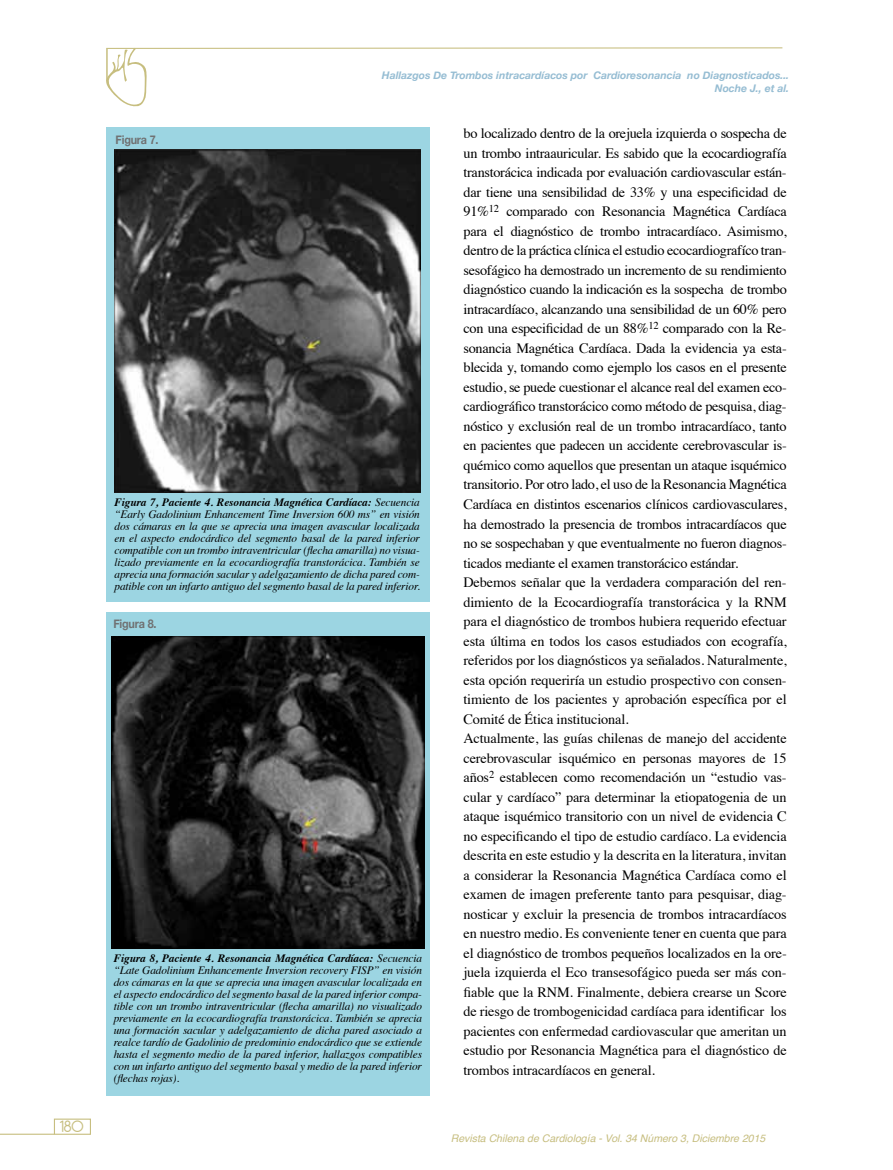
<style>
.page{position:relative;width:893px;height:1170px;background:#fff}
.page>*{position:absolute;margin:0;border:0;box-sizing:border-box;transform-origin:0 0}
.t1{font:18px "Antipasto";color:#c7be80}
.t2{font:14.25px/19.5px "Times";letter-spacing:-.01em;color:#000}
.t3{font:700 12px "Helvetica Neue";letter-spacing:-.02em;color:#707172;scale:.9 1}
.t4{font:italic 11.25px/12px "Times";letter-spacing:-.01em;color:#000;text-align:justify}
.t5{font:italic 700 10.5px/12.6px "Helvetica Neue";color:#96bdd3;text-align:right}
.t6{font:italic 10.5px "Helvetica";color:#c7be80}
.s1{font-weight:700}
</style>
<div class="page">
<hr style="left:0;top:1133px;width:54px;height:1px;background:#c7be80">
<div style="left:54px;top:1118px;width:37px;height:16px;border:1px solid #c7be80"></div>
<svg style="left:106px;top:47px;width:677px;height:60px"></svg>
<hr style="left:106px;top:49px;width:2px;height:32px;background:#c7be7f">
<div style="left:106px;top:128px;width:323px;height:474px;background:#9cd5e2"></div>
<img style="left:115px;top:149px;width:306px;height:343px">
<div style="left:106px;top:612px;width:323px;height:483px;background:#9cd5e2"></div>
<img style="left:111px;top:636px;width:313px;height:312px">
<p class="t1" style="left:60px;top:1115px;width:25px">180</p>
<p class="t5" style="left:382px;top:69px;width:409px">Hallazgos De Trombos intracardíacos por Cardioresonancia no Diagnosticados...<br>Noche J., et al.</p>
<p class="t3" style="left:116px;top:132px;width:49px">Figura 7.</p>
<p class="t4" style="left:114px;top:495px;width:307px"><span class="s1">Figura 7, Paciente 4. Resonancia Magnética Cardíaca:</span> Secuencia “Early Gadolinium Enhancement Time Inversion 600 ms” en visión dos cámaras en la que se aprecia una imagen avascular localizada en el aspecto endocárdico del segmento basal de la pared inferior compatible con un trombo intraventricular (flecha amarilla) no visua&shy;lizado previamente en la ecocardiografía transtorácica. También se aprecia una formación sacular y adelgazamiento de dicha pared com&shy;patible con un infarto antiguo del segmento basal de la pared inferior.</p>
<p class="t3" style="left:113px;top:616px;width:49px">Figura 8.</p>
<p class="t4" style="left:114px;top:951px;width:310px"><span class="s1">Figura 8, Paciente 4. Resonancia Magnética Cardíaca:</span> Secuencia “Late Gadolinium Enhancemente Inversion recovery FISP” en visión dos cámaras en la que se aprecia una imagen avascular localizada en el aspecto endocárdico del segmento basal de la pared inferior compa&shy;tible con un trombo intraventricular (flecha amarilla) no visualizado previamente en la ecocardiografía transtorácica. También se aprecia una formación sacular y adelgazamiento de dicha pared asociado a realce tardío de Gadolinio de predominio endocárdico que se extiende hasta el segmento medio de la pared inferior, hallazgos compatibles con un infarto antiguo del segmento basal y medio de la pared inferior (flechas rojas).</p>
<p class="t2" style="left:463px;top:122px;width:325px">bo localizado dentro de la orejuela izquierda o sospecha de un trombo intraauricular. Es sabido que la ecocardiografía transtorácica indicada por evaluación cardiovascular están&shy;dar tiene una sensibilidad de 33% y una especificidad de 91%<sup>12</sup> comparado con Resonancia Magnética Cardíaca para el diagnóstico de trombo intracardíaco. Asimismo, dentro de la práctica clínica el estudio ecocardiografíco tran&shy;sesofágico ha demostrado un incremento de su rendimiento diagnóstico cuando la indicación es la sospecha de trombo intracardíaco, alcanzando una sensibilidad de un 60% pero con una especificidad de un 88%<sup>12</sup> comparado con la Re&shy;sonancia Magnética Cardíaca. Dada la evidencia ya esta&shy;blecida y, tomando como ejemplo los casos en el presente estudio, se puede cuestionar el alcance real del examen eco&shy;cardiográfico transtorácico como método de pesquisa, diag&shy;nóstico y exclusión real de un trombo intracardíaco, tanto en pacientes que padecen un accidente cerebrovascular is&shy;quémico como aquellos que presentan un ataque isquémico transitorio. Por otro lado, el uso de la Resonancia Magnética Cardíaca en distintos escenarios clínicos cardiovasculares, ha demostrado la presencia de trombos intracardíacos que no se sospechaban y que eventualmente no fueron diagnos&shy;ticados mediante el examen transtorácico estándar.<br>Debemos señalar que la verdadera comparación del ren&shy;dimiento de la Ecocardiografía transtorácica y la RNM para el diagnóstico de trombos hubiera requerido efectuar esta última en todos los casos estudiados con ecografía, referidos por los diagnósticos ya señalados. Naturalmente, esta opción requeriría un estudio prospectivo con consen&shy;timiento de los pacientes y aprobación específica por el Comité de Ética institucional.<br>Actualmente, las guías chilenas de manejo del accidente cerebrovascular isquémico en personas mayores de 15 años<sup>2</sup> establecen como recomendación un “estudio vas&shy;cular y cardíaco” para determinar la etiopatogenia de un ataque isquémico transitorio con un nivel de evidencia C no especificando el tipo de estudio cardíaco. La evidencia descrita en este estudio y la descrita en la literatura, invitan a considerar la Resonancia Magnética Cardíaca como el examen de imagen preferente tanto para pesquisar, diag&shy;nosticar y excluir la presencia de trombos intracardíacos en nuestro medio. Es conveniente tener en cuenta que para el diagnóstico de trombos pequeños localizados en la ore&shy;juela izquierda el Eco transesofágico pueda ser más con&shy;fiable que la RNM. Finalmente, debiera crearse un Score de riesgo de trombogenicidad cardíaca para identificar los pacientes con enfermedad cardiovascular que ameritan un estudio por Resonancia Magnética para el diagnóstico de trombos intracardíacos en general.</p>
<p class="t6" style="left:451px;top:1129px;width:316px">Revista Chilena de Cardiología - Vol. 34 Número 3, Diciembre 2015</p>
</div>
